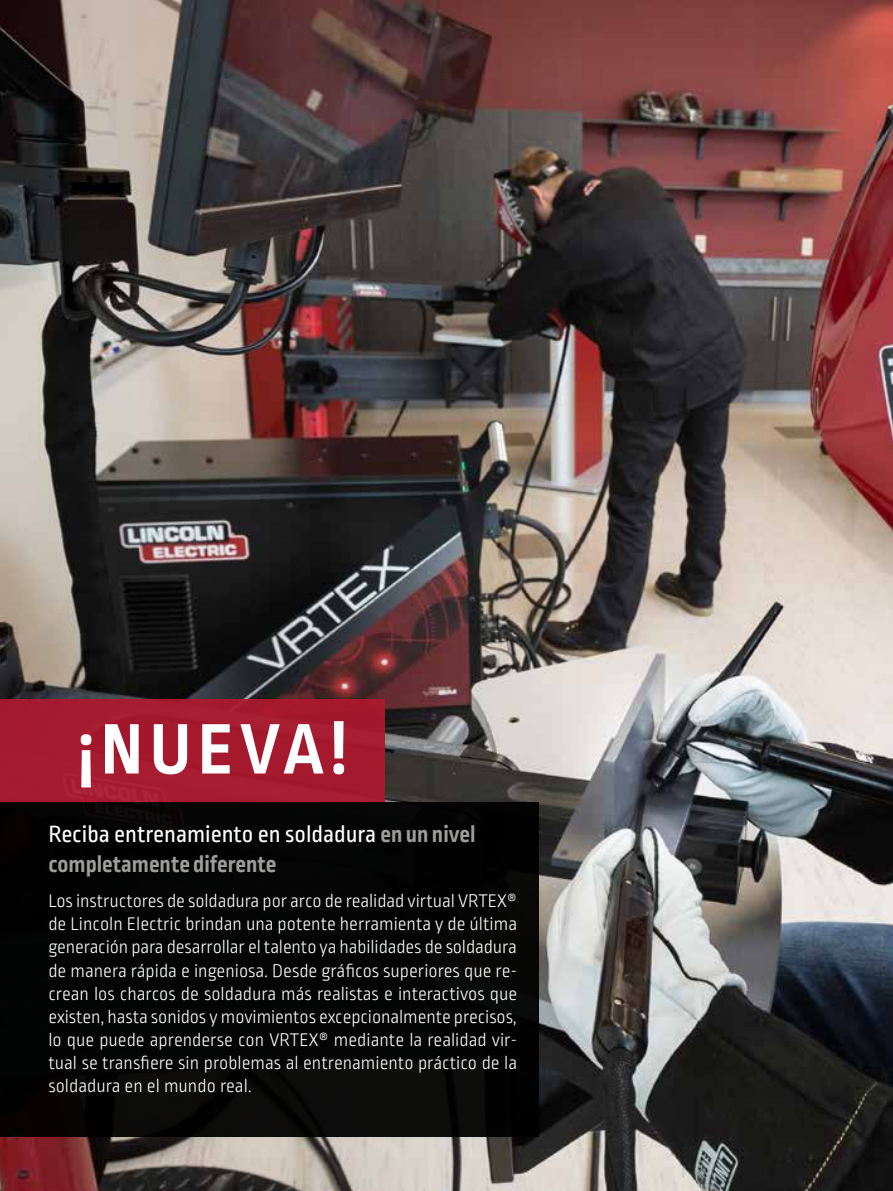
<style>
.page{position:relative;width:893px;height:1191px;background:#fff}
.page>*{position:absolute;margin:0;border:0;box-sizing:border-box;transform-origin:0 0}
.t1{font:700 75.25px "Ropa Sans Pro";letter-spacing:.09em;color:#fff}
.t2{font:700 24.5px/29.4px "Ropa Sans Pro";color:#9d9d9c}
.t3{font:300 19.25px/23.1px "Ropa Sans Pro";color:#fff;text-align:justify}
.s1{font-weight:400;color:#fff}
</style>
<div class="page">
<img style="left:0;top:0;width:893px;height:1191px">
<div style="left:0;top:802px;width:538px;height:334px;background:#000"></div>
<div style="left:0;top:699px;width:384px;height:103px;background:#a51a2e"></div>
<h1 class="t1" style="left:78px;top:706px;width:270px">¡NUEVA!</h1>
<p class="t2" style="left:48px;top:821px;width:429px"><span class="s1">Reciba entrenamiento en soldadura</span> en un nivel completamente diferente</p>
<p class="t3" style="left:48px;top:890px;width:470px">Los instructores de soldadura por arco de realidad virtual VRTEX® de Lincoln Electric brindan una potente herramienta y de última generación para desarrollar el talento ya habilidades de soldadura de manera rápida e ingeniosa. Desde gráficos superiores que re&shy;crean los charcos de soldadura más realistas e interactivos que existen, hasta sonidos y movimientos excepcionalmente precisos, lo que puede aprenderse con VRTEX® mediante la realidad vir&shy;tual se transfiere sin problemas al entrenamiento práctico de la soldadura en el mundo real.</p>
</div>
